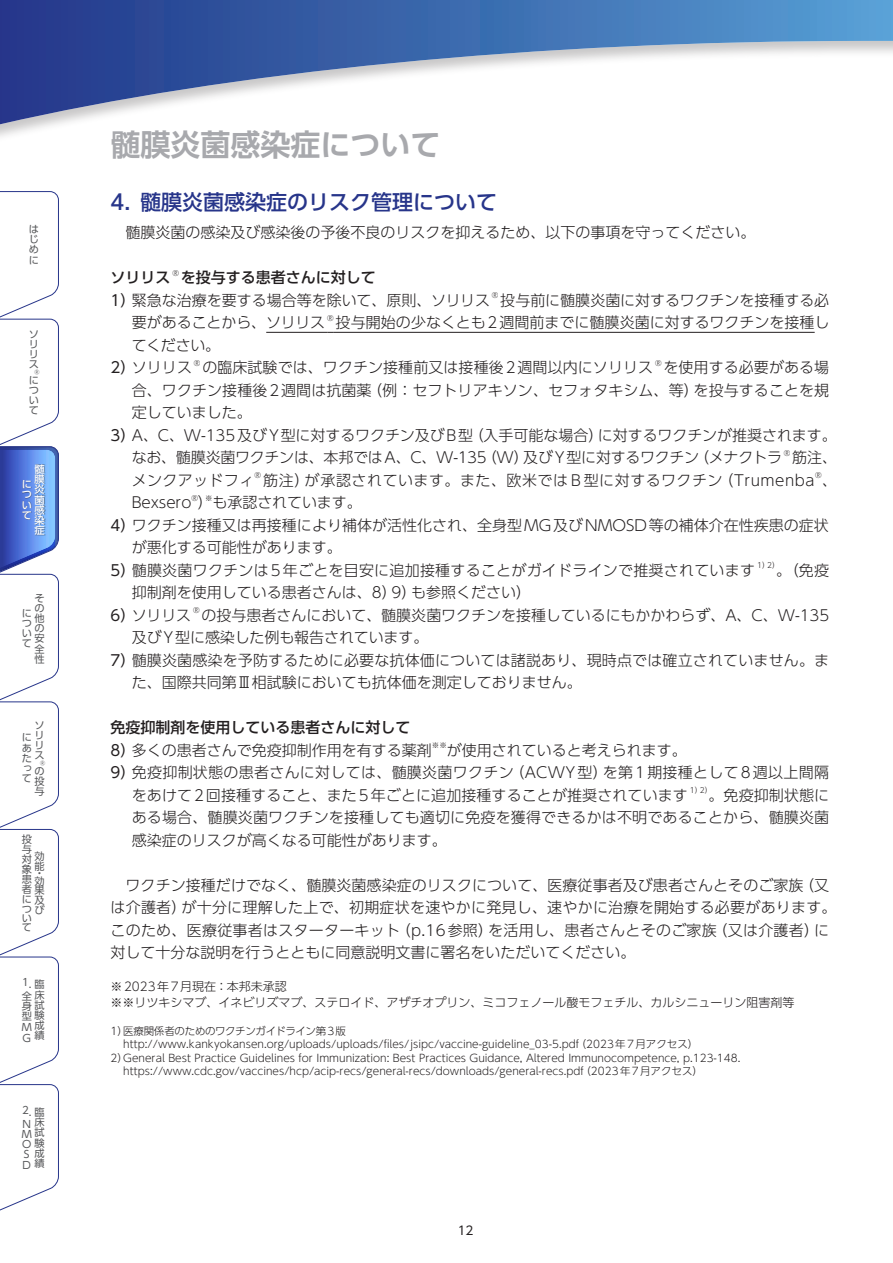
<style>
.page{position:relative;width:893px;height:1263px;background:#fff}
.page>*{position:absolute;margin:0;border:0;box-sizing:border-box;transform-origin:0 0}
.大見出し{font:700 30px "UD Shin Go Pro De";color:#a8a9ad}
.小見出し_01{font:500 21px "UD Shin Go Pro";color:#27358a}
.本文{font:300 15px/22.5px "UD Shin Go Pro";color:#231f20}
.本文_1字下げ{font:300 15px/22.5px "UD Shin Go Pro";letter-spacing:.005em;color:#231f20}
.本文-2{font:300 15px/22.5px "UD Shin Go Pro";letter-spacing:.02em;color:#231f20}
.本文-3{font:300 15px "UD Shin Go Pro";letter-spacing:.035em;color:#231f20}
.本文-4{font:500 15px "UD Shin Go Pro";color:#231f20}
.本文-5{font:300 15px "UD Shin Go Pro";letter-spacing:.025em;color:#231f20}
.注釈{font:300 12px "UD Shin Go Pro";color:#231f20}
.t1{font:12px "UD Shin Go Pro";color:#231f20}
.文献{font:300 10.5px "UD Shin Go Pro";color:#231f20}
.文献-2{font:300 10.5px "UD Shin Go Pro";letter-spacing:-.03em;color:#231f20}
.t2{font:10.2px/10.2px "UD Shin Go Pro";color:#57585a;text-align:justify}
.t3{font:500 10.2px/10.2px "UD Shin Go Pro";color:#fff;text-align:justify}
.本文-6{font:300 7.5px "UD Shin Go Pro";color:#231f20}
.t4{font:5.1px "UD Shin Go Pro";color:#57585a}
.s1{font-weight:400}
</style>
<div class="page">
<svg style="left:0;top:0;width:893px;height:127px"></svg>
<svg style="left:0;top:191px;width:59px;height:1020px"></svg>
<hr style="left:266px;top:332px;width:61px;height:1px;background:#231f20">
<hr style="left:334px;top:332px;width:481px;height:1px;background:#231f20">
<p class="t2" style="left:29px;top:224px;width:11px">はじめに</p>
<p class="t2" style="left:29px;top:328px;width:11px;text-align:left">ソリリス</p>
<p class="t2" style="left:29px;top:374px;width:11px">について</p>
<p class="t4" style="left:34px;top:368px;width:6px">Ⓡ</p>
<p class="t3" style="left:34px;top:464px;width:12px">髄膜炎菌感染症</p>
<p class="t3" style="left:22px;top:479px;width:11px">について</p>
<p class="t2" style="left:34px;top:592px;width:11px">その他の安全性</p>
<p class="t2" style="left:22px;top:608px;width:11px">について</p>
<p class="t2" style="left:34px;top:719px;width:11px;text-align:left">ソリリス</p>
<p class="t4" style="left:40px;top:759px;width:6px">Ⓡ</p>
<p class="t2" style="left:34px;top:765px;width:11px">の投与</p>
<p class="t2" style="left:22px;top:732px;width:11px">にあたって</p>
<p class="t2" style="left:22px;top:834px;width:11px;line-height:9.8px">投与対象患者について</p>
<p class="t2" style="left:34px;top:851px;width:11px">効能</p>
<p class="t2" style="left:34px;top:868px;width:8px">・</p>
<p class="t2" style="left:34px;top:875px;width:12px">効果及び</p>
<p class="t2" style="left:22px;top:975px;width:11px;line-height:13.6px">1全</p>
<p class="t2" style="left:22px;top:1000px;width:11px">身型</p>
<p class="t2" style="left:22px;top:1022px;width:12px">M<br>G</p>
<p class="t2" style="left:29px;top:978px;width:17px;text-align:center">. 臨床試験成績</p>
<p class="t2" style="left:34px;top:1106px;width:11px;text-indent:-12px">2.臨床試験成績</p>
<p class="t2" style="left:22px;top:1118px;width:12px;text-align:left">N<br>M<br>O<br>S<br>D</p>
<p class="大見出し" style="left:111px;top:120px;width:332px">髄膜炎菌感染症について</p>
<p class="小見出し_01" style="left:111px;top:185px;width:388px">4．髄膜炎菌感染症のリスク管理について</p>
<p class="本文_1字下げ" style="left:126px;top:221px;width:631px">髄膜炎菌の感染及び感染後の予後不良のリスクを抑えるため、以下の事項を守ってください。</p>
<p class="本文-4" style="left:111px;top:265px;width:61px">ソリリス</p>
<p class="本文-6" style="left:172px;top:267px;width:8px">®</p>
<p class="本文-4" style="left:181px;top:265px;width:197px">を投与する患者さんに対して</p>
<p class="本文" style="left:111px;top:288px;width:381px"><span class="s1">1）</span>緊急な治療を要する場合等を除いて、原則、ソリリス</p>
<p class="本文-6" style="left:492px;top:289px;width:8px">®</p>
<p class="本文" style="left:500px;top:288px;width:330px">投与前に髄膜炎菌に対するワクチンを接種する必</p>
<p class="本文" style="left:132px;top:311px;width:195px">要があることから、ソリリス</p>
<p class="本文-6" style="left:327px;top:312px;width:8px">®</p>
<p class="本文" style="left:336px;top:311px;width:495px">投与開始の少なくとも2週間前までに髄膜炎菌に対するワクチンを接種し</p>
<p class="本文" style="left:132px;top:333px;width:90px">てください。</p>
<p class="本文" style="left:111px;top:356px;width:83px"><span class="s1">2）</span>ソリリス</p>
<p class="本文-6" style="left:194px;top:357px;width:8px">®</p>
<p class="本文" style="left:202px;top:356px;width:452px">の臨床試験では、ワクチン接種前又は接種後2週間以内にソリリス</p>
<p class="本文-6" style="left:655px;top:357px;width:8px">®</p>
<p class="本文" style="left:132px;top:356px;width:699px;text-align:justify;text-indent:532px">を使用する必要がある場合、ワクチン接種後2週間は抗菌薬（例：セフトリアキソン、セフォタキシム、等）を投与することを規定していました。</p>
<p class="本文" style="left:132px;top:423px;width:707px;text-indent:-21px"><span class="s1">3）</span>A、C、W-135及びY型に対するワクチン及びB型（入手可能な場合）に対するワクチンが推奨されます。なお、髄膜炎菌ワクチンは、本邦ではA、C、W-135（W）及びY型に対するワクチン（メナクトラ</p>
<p class="本文-6" style="left:784px;top:447px;width:8px">®</p>
<p class="本文" style="left:792px;top:446px;width:46px">筋注、</p>
<p class="本文-5" style="left:132px;top:468px;width:124px">メンクアッドフィ</p>
<p class="本文-6" style="left:255px;top:469px;width:8px">®</p>
<p class="本文-3" style="left:263px;top:468px;width:553px">筋注）が承認されています。また、欧米ではＢ型に対するワクチン（Trumenba</p>
<p class="本文-6" style="left:815px;top:469px;width:8px">®</p>
<p class="本文" style="left:822px;top:468px;width:16px">、</p>
<p class="本文-6" style="left:191px;top:492px;width:8px">®</p>
<p class="本文-6" style="left:205px;top:492px;width:9px">※</p>
<p class="本文" style="left:132px;top:513px;width:699px;text-indent:-21px"><span class="s1">4）</span>ワクチン接種又は再接種により補体が活性化され、全身型MG及びNMOSD等の補体介在性疾患の症状が悪化する可能性があります。</p>
<p class="本文" style="left:111px;top:558px;width:646px"><span class="s1">5）</span>髄膜炎菌ワクチンは5年ごとを目安に追加接種することがガイドラインで推奨されています</p>
<p class="本文-6" style="left:757px;top:559px;width:24px">1）2）</p>
<p class="本文" style="left:776px;top:558px;width:55px">。（免疫</p>
<p class="本文" style="left:132px;top:581px;width:401px">抑制剤を使用している患者さんは、8）9）も参照ください）</p>
<p class="本文" style="left:111px;top:603px;width:82px"><span class="s1">6）</span>ソリリス</p>
<p class="本文-6" style="left:193px;top:604px;width:8px">®</p>
<p class="本文" style="left:132px;top:491px;width:232px">Bexsero ）も承認されています。</p>
<p class="本文" style="left:132px;top:603px;width:699px;text-indent:70px">の投与患者さんにおいて、髄膜炎菌ワクチンを接種しているにもかかわらず、A、C、W-135及びY型に感染した例も報告されています。</p>
<p class="本文" style="left:132px;top:648px;width:699px;text-indent:-21px"><span class="s1">7）</span>髄膜炎菌感染を予防するために必要な抗体価については諸説あり、現時点では確立されていません。また、国際共同第Ⅲ相試験においても抗体価を測定しておりません。</p>
<p class="本文-4" style="left:111px;top:715px;width:301px">免疫抑制剤を使用している患者さんに対して</p>
<p class="本文" style="left:111px;top:738px;width:323px"><span class="s1">8）</span>多くの患者さんで免疫抑制作用を有する薬剤</p>
<p class="本文-6" style="left:432px;top:739px;width:16px">※※</p>
<p class="本文" style="left:447px;top:738px;width:241px">が使用されていると考えられます。</p>
<p class="本文-2" style="left:132px;top:761px;width:699px;text-indent:-21px"><span class="s1">9）</span>免疫抑制状態の患者さんに対しては、髄膜炎菌ワクチン（ACWY型）を第1期接種として8週以上間隔をあけて2回接種すること、また5年ごとに追加接種することが推奨されています</p>
<p class="本文-6" style="left:690px;top:784px;width:24px">1）2）</p>
<p class="本文" style="left:132px;top:783px;width:699px;text-align:justify;text-indent:577px">。免疫抑制状態にある場合、髄膜炎菌ワクチンを接種しても適切に免疫を獲得できるかは不明であることから、髄膜炎菌感染症のリスクが高くなる可能性があります。</p>
<p class="本文_1字下げ" style="left:111px;top:873px;width:728px;text-indent:15px">ワクチン接種だけでなく、髄膜炎菌感染症のリスクについて、医療従事者及び患者さんとそのご家族（又は介護者）が十分に理解した上で、初期症状を速やかに発見し、速やかに治療を開始する必要があります。このため、医療従事者はスターターキット（p.16参照）を活用し、患者さんとそのご家族（又は介護者）に対して十分な説明を行うとともに同意説明文書に署名をいただいてください。</p>
<p class="注釈" style="left:111px;top:976px;width:178px">※2023年7月現在：本邦未承認</p>
<p class="注釈" style="left:111px;top:993px;width:685px">※※リツキシマブ、イネビリズマブ、ステロイド、アザチオプリン、ミコフェノール酸モフェチル、カルシニューリン阻害剤等</p>
<p class="文献-2" style="left:111px;top:1022px;width:237px">1）医療関係者のためのワクチンガイドライン第3版</p>
<p class="文献" style="left:123px;top:1036px;width:576px">http://www.kankyokansen.org/uploads/uploads/files/jsipc/vaccine-guideline_03-5.pdf（2023年7月アクセス）</p>
<p class="文献" style="left:111px;top:1049px;width:631px">2）General Best Practice Guidelines for Immunization: Best Practices Guidance, Altered Immunocompetence, p.123-148.</p>
<p class="文献" style="left:123px;top:1063px;width:581px">https://www.cdc.gov/vaccines/hcp/acip-recs/general-recs/downloads/general-recs.pdf（2023年7月アクセス）</p>
<p class="t1" style="left:458px;top:1221px;width:17px">12</p>
</div>
